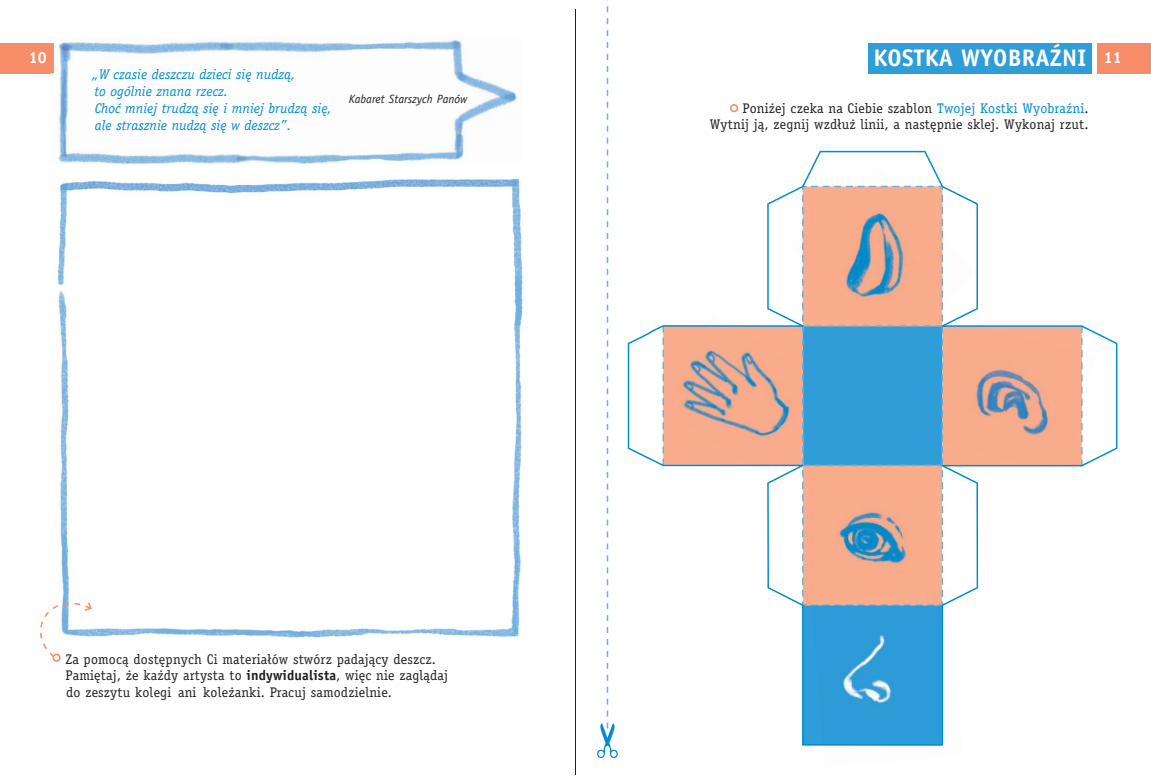
<style>
.page{position:relative;width:1151px;height:783px;background:#fff}
.page>*{position:absolute;margin:0;border:0;box-sizing:border-box;transform-origin:0 0}
.t1{font:24px "Officina Sans CE Bold";letter-spacing:.01em;color:#fff}
.t2{font:16px "Officina Serif CE Bold";color:#fff}
.t3{font:14px/16.8px "Officina Serif CE Book";letter-spacing:.01em;color:#231f20;text-align:right}
.t4{font:italic 14px/16.8px "Officina Serif CE Book";color:#008cd0}
.t5{font:12px "Officina Sans CE Italic";color:#231f20}
.s1{font-family:"Officina Serif CE Bold";font-size:16px}
.s2{color:#008cd0}
.s3{font-family:"Officina Sans CE Bold"}
</style>
<div class="page">
<div style="left:0;top:43px;width:54px;height:30px;background:#f68d68"></div>
<div style="left:1097px;top:43px;width:54px;height:30px;background:#f68d68"></div>
<img style="left:57px;top:178px;width:466px;height:461px">
<img style="left:50px;top:39px;width:467px;height:124px">
<img style="left:50px;top:43px;width:4px;height:30px">
<img style="left:109px;top:163px;width:217px;height:2px">
<div style="left:868px;top:43px;width:224px;height:30px;background:#2e9dd8"></div>
<svg style="left:730px;top:104px;width:8px;height:8px"></svg>
<svg style="left:732px;top:106px;width:5px;height:5px"></svg>
<svg style="left:607px;top:126px;width:1px;height:17px"></svg>
<svg style="left:607px;top:293px;width:1px;height:17px"></svg>
<svg style="left:607px;top:460px;width:1px;height:17px"></svg>
<svg style="left:597px;top:722px;width:21px;height:35px"></svg>
<svg style="left:40px;top:602px;width:52px;height:58px"></svg>
<img style="left:823px;top:745px;width:120px;height:1px">
<svg style="left:628px;top:151px;width:489px;height:594px"></svg>
<hr style="left:575px;top:9px;width:1px;height:765px;background:#231f20">
<p class="t2" style="left:29px;top:48px;width:19px">10</p>
<h1 class="t1" style="left:873px;top:46px;width:250px">KOSTKA WYOBRAŹNI <span class="s1">11</span></h1>
<p class="t3" style="left:710px;top:101px;width:380px">Poniżej czeka na Ciebie szablon <span class="s2">Twojej Kostki Wyobraźni</span>.<br>Wytnij ją, zegnij wzdłuż linii, a następnie sklej. Wykonaj rzut.</p>
<p class="t4" style="left:92px;top:68px;width:241px">„W czasie deszczu dzieci się nudzą,<br>to ogólnie znana rzecz.<br>Choć mniej trudzą się i mniej brudzą się, ale strasznie nudzą się w deszcz”.</p>
<p class="t5" style="left:349px;top:92px;width:120px">Kabaret Starszych Panów</p>
<p class="t3" style="left:65px;top:651px;width:384px;text-align:left">Za pomocą dostępnych Ci materiałów stwórz padający deszcz.<br>Pamiętaj, że każdy artysta to <span class="s3">indywidualista</span>, więc nie zaglądaj do zeszytu kolegi ani koleżanki. Pracuj samodzielnie.</p>
</div>
